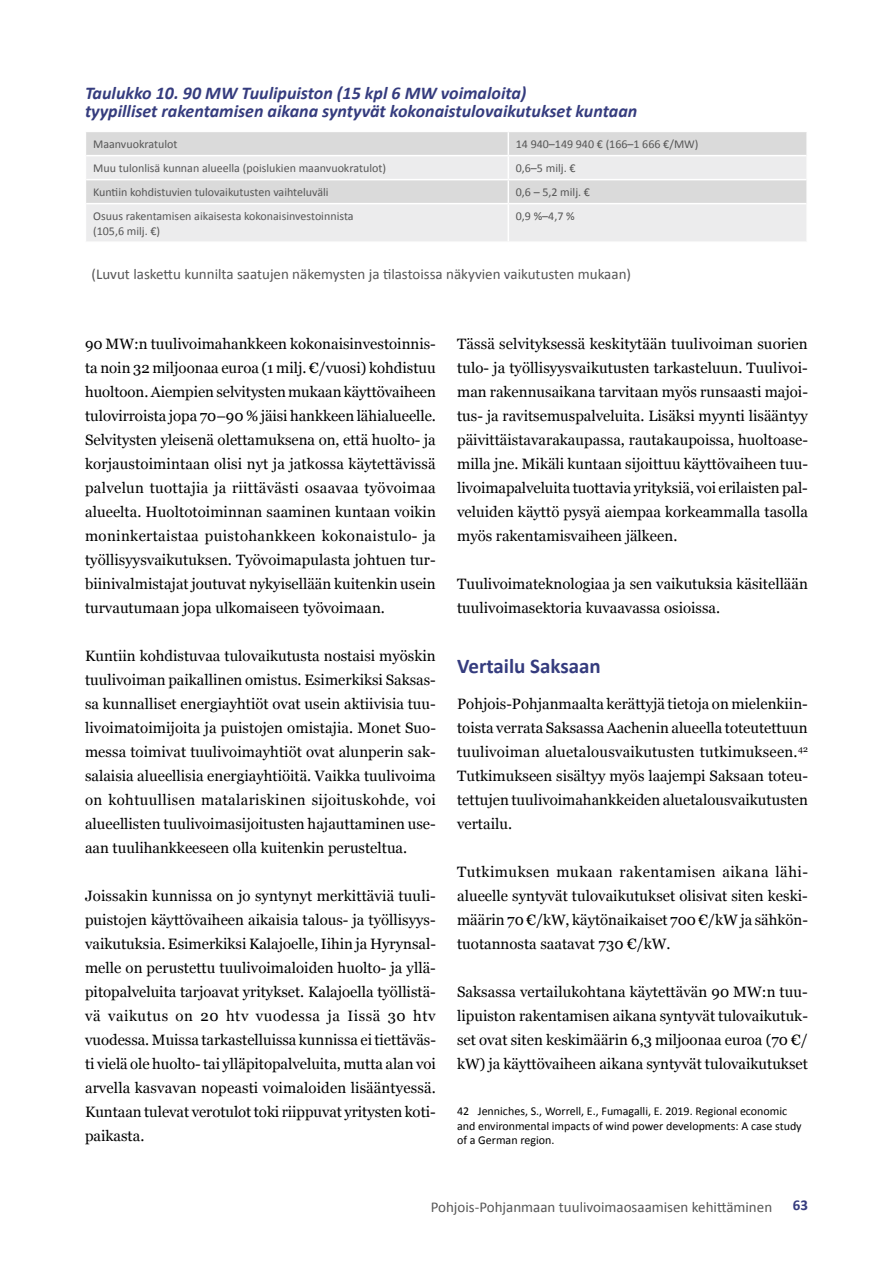
<style>
.page{position:relative;width:893px;height:1263px;background:#fff}
.page>*{position:absolute;margin:0;border:0;box-sizing:border-box;transform-origin:0 0}
.t1{font:700 21px "Calibri";color:#353c7e}
.t2{font:italic 700 18px/18px "Calibri";color:#353c7e}
.t3{font:15px/24px "Georgia";color:#000;text-align:justify}
.t4{font:15px "Calibri";color:#565656}
.t5{font:700 15px "Calibri";color:#353c7e}
.t6{font:12px/14.4px "Calibri";color:#565656}
.t7{font:12px/14.2px "Calibri";color:#000}
</style>
<div class="page">
<div style="left:86px;top:132px;width:720px;height:23px;background:#dadada"></div>
<svg style="left:86px;top:156px;width:720px;height:85px;background:#e7e7e8"></svg>
<hr style="left:86px;top:179px;width:422px;height:1px;background:#fff">
<hr style="left:508px;top:179px;width:298px;height:1px;background:#fff">
<hr style="left:86px;top:203px;width:422px;height:1px;background:#fff">
<hr style="left:508px;top:203px;width:298px;height:1px;background:#fff">
<svg style="left:508px;top:132px;width:1px;height:71px"></svg>
<hr style="left:508px;top:204px;width:1px;height:37px;background:#fff">
<svg style="left:806px;top:132px;width:1px;height:71px"></svg>
<p class="t2" style="left:85px;top:83px;width:554px">Taulukko 10. 90 MW Tuulipuiston (15 kpl 6 MW voimaloita)<br>tyypilliset rakentamisen aikana syntyvät kokonaistulovaikutukset kuntaan</p>
<p class="t6" style="left:93px;top:136px;width:86px">Maanvuokratulot</p>
<p class="t6" style="left:516px;top:136px;width:184px">14 940–149 940 € (166–1 666 €/MW)</p>
<p class="t6" style="left:93px;top:160px;width:294px">Muu tulonlisä kunnan alueella (poislukien maanvuokratulot)</p>
<p class="t6" style="left:516px;top:160px;width:61px">0,6–5 milj. €</p>
<p class="t6" style="left:93px;top:184px;width:237px">Kuntiin kohdistuvien tulovaikutusten vaihteluväli</p>
<p class="t6" style="left:516px;top:184px;width:76px">0,6 – 5,2 milj. €</p>
<p class="t6" style="left:93px;top:208px;width:262px">Osuus rakentamisen aikaisesta kokonaisinvestoinnista (105,6 milj. €)</p>
<p class="t6" style="left:516px;top:208px;width:60px">0,9 %–4,7 %</p>
<p class="t4" style="left:92px;top:264px;width:541px">(Luvut laskettu kunnilta saatujen näkemysten ja tilastoissa näkyvien vaikutusten mukaan)</p>
<p class="t3" style="left:85px;top:331px;width:352px">90 MW:n tuulivoimahankkeen kokonaisinvestoinnis&shy;ta noin 32 miljoonaa euroa (1 milj. €/vuosi) kohdistuu huoltoon. Aiempien selvitysten mukaan käyttövaiheen tulovirroista jopa 70–90 % jäisi hankkeen lähialueelle.<br>Selvitysten yleisenä olettamuksena on, että huolto- ja korjaustoimintaan olisi nyt ja jatkossa käytettävissä palvelun tuottajia ja riittävästi osaavaa työvoimaa alueelta. Huoltotoiminnan saaminen kuntaan voikin moninkertaistaa puistohankkeen kokonaistulo- ja työllisyysvaikutuksen. Työvoimapulasta johtuen tur&shy;biinivalmistajat joutuvat nykyisellään kuitenkin usein turvautumaan jopa ulkomaiseen työvoimaan.</p>
<p class="t3" style="left:85px;top:643px;width:352px">Kuntiin kohdistuvaa tulovaikutusta nostaisi myöskin tuulivoiman paikallinen omistus. Esimerkiksi Saksas&shy;sa kunnalliset energiayhtiöt ovat usein aktiivisia tuu&shy;livoimatoimijoita ja puistojen omistajia. Monet Suo&shy;messa toimivat tuulivoimayhtiöt ovat alunperin sak&shy;salaisia alueellisia energiayhtiöitä. Vaikka tuulivoima on kohtuullisen matalariskinen sijoituskohde, voi alueellisten tuulivoimasijoitusten hajauttaminen use&shy;aan tuulihankkeeseen olla kuitenkin perusteltua.</p>
<p class="t3" style="left:85px;top:883px;width:352px">Joissakin kunnissa on jo syntynyt merkittäviä tuuli&shy;puistojen käyttövaiheen aikaisia talous- ja työllisyys&shy;vaikutuksia. Esimerkiksi Kalajoelle, Iihin ja Hyrynsal&shy;melle on perustettu tuulivoimaloiden huolto- ja yllä&shy;pitopalveluita tarjoavat yritykset. Kalajoella työllistä&shy;vä vaikutus on 20 htv vuodessa ja Iissä 30 htv vuodessa. Muissa tarkastelluissa kunnissa ei tiettäväs&shy;ti vielä ole huolto- tai ylläpitopalveluita, mutta alan voi arvella kasvavan nopeasti voimaloiden lisääntyessä.<br>Kuntaan tulevat verotulot toki riippuvat yritysten koti&shy;paikasta.</p>
<p class="t3" style="left:457px;top:331px;width:352px">Tässä selvityksessä keskitytään tuulivoiman suorien tulo- ja työllisyysvaikutusten tarkasteluun. Tuulivoi&shy;man rakennusaikana tarvitaan myös runsaasti majoi&shy;tus- ja ravitsemuspalveluita. Lisäksi myynti lisääntyy päivittäistavarakaupassa, rautakaupoissa, huoltoase&shy;milla jne. Mikäli kuntaan sijoittuu käyttövaiheen tuu&shy;livoimapalveluita tuottavia yrityksiä, voi erilaisten pal&shy;veluiden käyttö pysyä aiempaa korkeammalla tasolla myös rakentamisvaiheen jälkeen.</p>
<p class="t3" style="left:457px;top:571px;width:352px">Tuulivoimateknologiaa ja sen vaikutuksia käsitellään tuulivoimasektoria kuvaavassa osioissa.</p>
<h1 class="t1" style="left:457px;top:653px;width:145px">Vertailu Saksaan</h1>
<p class="t3" style="left:457px;top:691px;width:352px">Pohjois-Pohjanmaalta kerättyjä tietoja on mielenkiin&shy;toista verrata Saksassa Aachenin alueella toteutettuun tuulivoiman aluetalousvaikutusten tutkimukseen.<sup>42<br></sup>Tutkimukseen sisältyy myös laajempi Saksaan toteu&shy;tettujen tuulivoimahankkeiden aluetalousvaikutusten vertailu.</p>
<p class="t3" style="left:457px;top:859px;width:352px">Tutkimuksen mukaan rakentamisen aikana lähi&shy;alueelle syntyvät tulovaikutukset olisivat siten keski&shy;määrin 70 €/kW, käytönaikaiset 700 €/kW ja sähkön&shy;tuotannosta saatavat 730 €/kW.</p>
<p class="t3" style="left:457px;top:979px;width:352px">Saksassa vertailukohtana käytettävän 90 MW:n tuu&shy;lipuiston rakentamisen aikana syntyvät tulovaikutuk&shy;set ovat siten keskimäärin 6,3 miljoonaa euroa (70 €/ kW) ja käyttövaiheen aikana syntyvät tulovaikutukset</p>
<p class="t7" style="left:457px;top:1104px;width:346px">42 Jenniches, S., Worrell, E., Fumagalli, E. 2019. Regional economic and environmental impacts of wind power developments: A case study of a German region.</p>
<p class="t4" style="left:431px;top:1197px;width:343px">Pohjois-Pohjanmaan tuulivoimaosaamisen kehittäminen</p>
<p class="t5" style="left:793px;top:1196px;width:17px">63</p>
</div>
